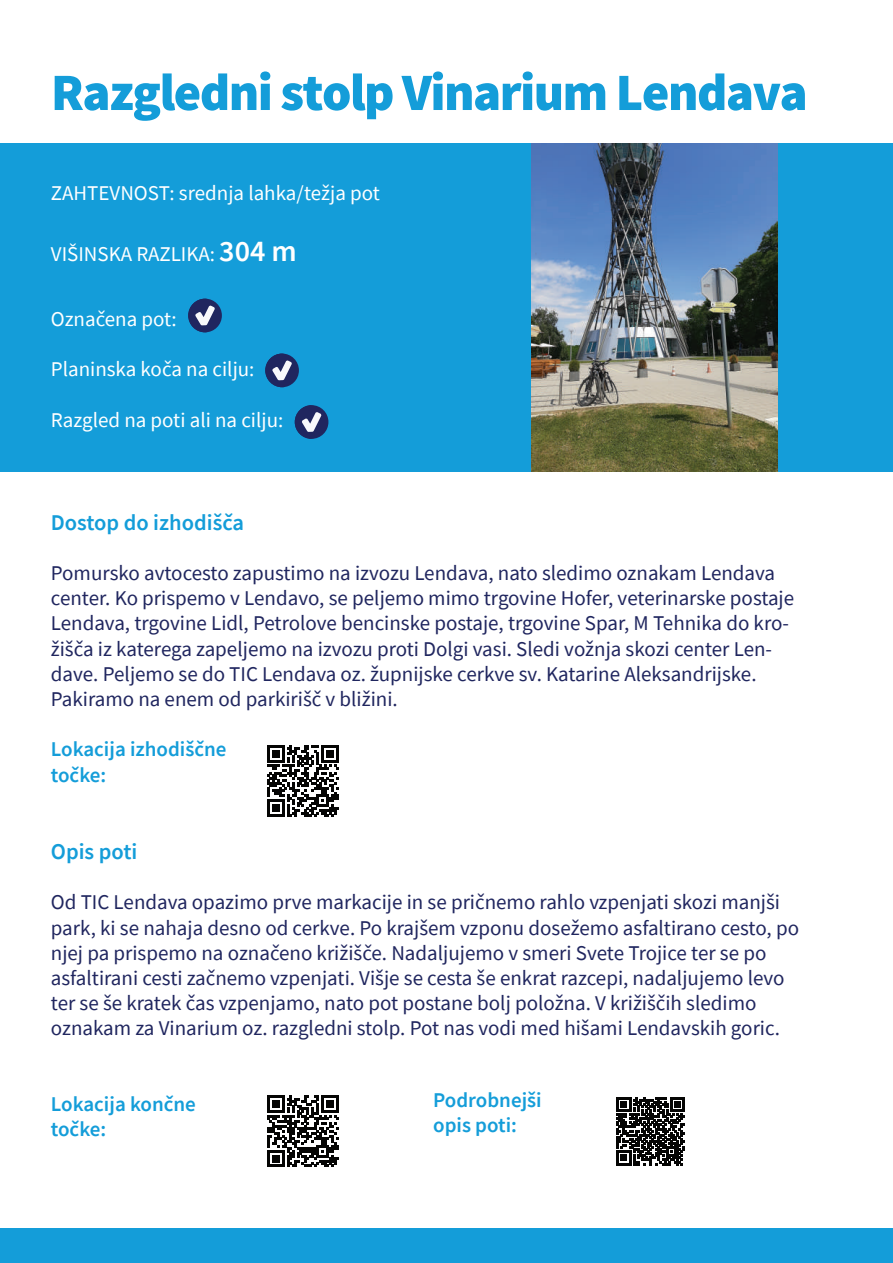
<style>
.page{position:relative;width:893px;height:1263px;background:#fff}
.page>*{position:absolute;margin:0;border:0;box-sizing:border-box;transform-origin:0 0}
.t1{font:900 52.5px "Source Sans Pro";letter-spacing:-.03em;color:#149dd9}
.t2{font:600 22.5px "Source Sans Pro";color:#149dd9}
.t3{font:21px/25.2px "Source Sans Pro";color:#20265f}
.t4{font:21px "Source Sans Pro";color:#fff}
.t5{font:600 21px/25.2px "Source Sans Pro";color:#149dd9}
.s1{font-weight:600;font-size:30px}
</style>
<div class="page">
<div style="left:0;top:144px;width:893px;height:328px;background:#149dd9"></div>
<div style="left:265px;top:354px;width:34px;height:33px;background:#20265f;border-radius:50%"></div>
<svg style="left:265px;top:354px;width:27px;height:33px"></svg>
<div style="left:295px;top:405px;width:33px;height:34px;background:#20265f;border-radius:50%"></div>
<svg style="left:295px;top:405px;width:27px;height:34px"></svg>
<div style="left:0;top:1229px;width:893px;height:34px;background:#149dd9"></div>
<div style="left:188px;top:299px;width:34px;height:33px;background:#20265f;border-radius:50%"></div>
<svg style="left:188px;top:299px;width:27px;height:33px"></svg>
<img style="left:531px;top:143px;width:246px;height:329px">
<svg style="left:267px;top:745px;width:72px;height:72px"></svg>
<svg style="left:267px;top:1095px;width:72px;height:72px"></svg>
<svg style="left:617px;top:1097px;width:68px;height:68px"></svg>
<h1 class="t1" style="left:51px;top:56px;width:758px">Razgledni stolp Vinarium Lendava</h1>
<p class="t4" style="left:51px;top:179px;width:331px">ZAHTEVNOST: srednja lahka/težja pot</p>
<p class="t4" style="left:51px;top:241px;width:247px">VIŠINSKA RAZLIKA: <span class="s1">304 m</span></p>
<p class="t4" style="left:51px;top:305px;width:127px">Označena pot:</p>
<p class="t4" style="left:51px;top:356px;width:205px">Planinska koča na cilju:</p>
<p class="t4" style="left:51px;top:406px;width:234px">Razgled na poti ali na cilju:</p>
<p class="t2" style="left:51px;top:507px;width:195px">Dostop do izhodišča</p>
<p class="t3" style="left:51px;top:560px;width:745px">Pomursko avtocesto zapustimo na izvozu Lendava, nato sledimo oznakam Lendava center. Ko prispemo v Lendavo, se peljemo mimo trgovine Hofer, veterinarske postaje Lendava, trgovine Lidl, Petrolove bencinske postaje, trgovine Spar, M Tehnika do kro&shy;žišča iz katerega zapeljemo na izvozu proti Dolgi vasi. Sledi vožnja skozi center Len&shy;dave. Peljemo se do TIC Lendava oz. župnijske cerkve sv. Katarine Aleksandrijske.<br>Pakiramo na enem od parkirišč v bližini.</p>
<p class="t5" style="left:51px;top:736px;width:177px">Lokacija izhodiščne točke:</p>
<p class="t2" style="left:51px;top:837px;width:88px">Opis poti</p>
<p class="t3" style="left:51px;top:890px;width:750px">Od TIC Lendava opazimo prve markacije in se pričnemo rahlo vzpenjati skozi manjši park, ki se nahaja desno od cerkve. Po krajšem vzponu dosežemo asfaltirano cesto, po njej pa prispemo na označeno križišče. Nadaljujemo v smeri Svete Trojice ter se po asfaltirani cesti začnemo vzpenjati. Višje se cesta še enkrat razcepi, nadaljujemo levo ter se še kratek čas vzpenjamo, nato pot postane bolj položna. V križiščih sledimo oznakam za Vinarium oz. razgledni stolp. Pot nas vodi med hišami Lendavskih goric.</p>
<p class="t5" style="left:51px;top:1091px;width:147px">Lokacija končne točke:</p>
<p class="t5" style="left:433px;top:1087px;width:110px">Podrobnejši opis poti:</p>
</div>
